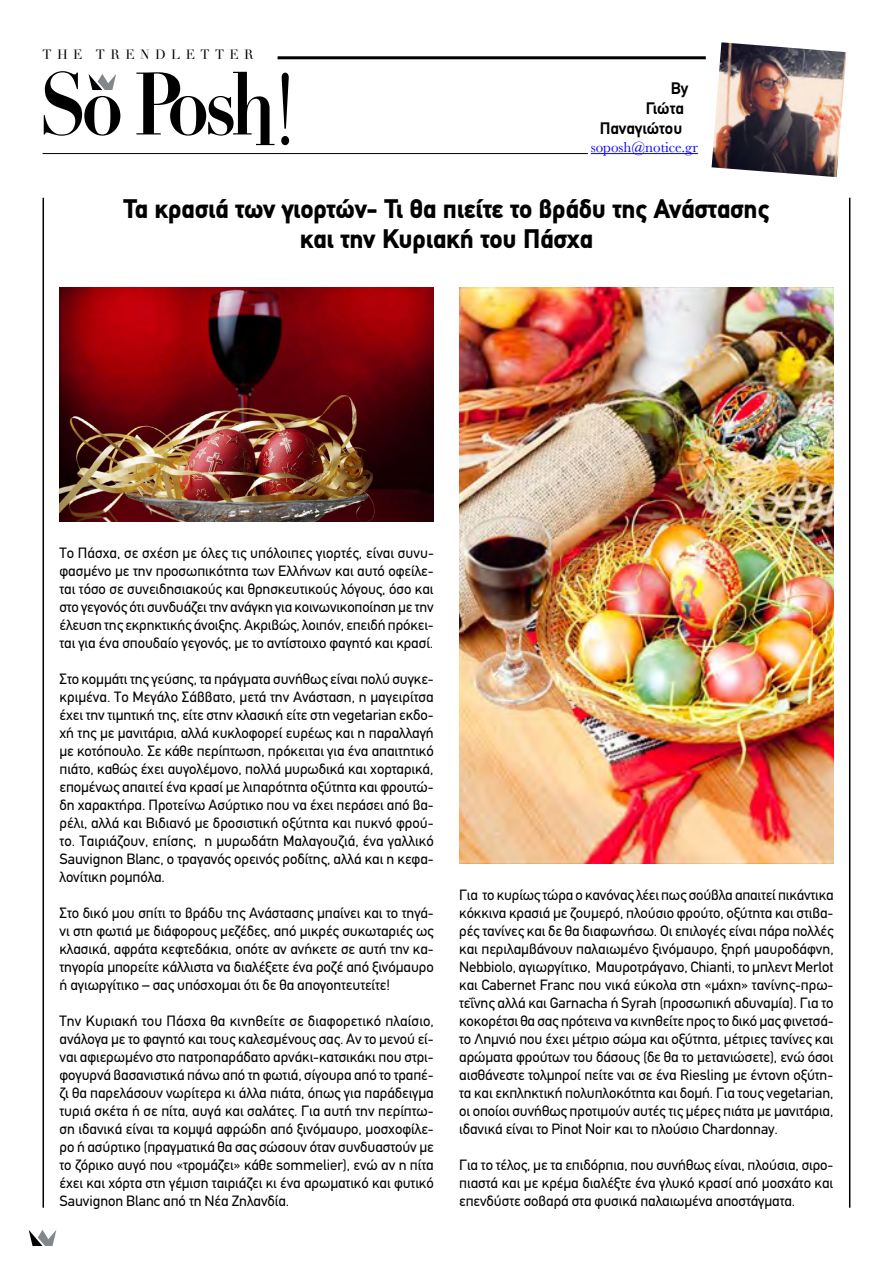
<style>
.page{position:relative;width:893px;height:1263px;background:#fff}
.page>*{position:absolute;margin:0;border:0;box-sizing:border-box;transform-origin:0 0}
.t1{font:900 27px/30px "PF Din Text";letter-spacing:-.01em;color:#000;text-align:center}
.t2{font:700 16.8px "PF Din Text";color:#000}
.t3{font:15px/18px "PF Din Text";letter-spacing:-.005em;color:#000;text-align:justify}
.t4{font:15px "Baskerville";color:#00f}
.t5{font:13.2px "Didot";letter-spacing:.41em;color:#000}
</style>
<div class="page">
<hr style="left:43px;top:153px;width:545px;height:1px;background:#000">
<hr style="left:278px;top:56px;width:428px;height:3px;background:#000">
<svg style="left:44px;top:71px;width:76px;height:65px"></svg>
<svg style="left:136px;top:72px;width:138px;height:73px"></svg>
<svg style="left:281px;top:73px;width:8px;height:72px"></svg>
<svg style="left:29px;top:1230px;width:27px;height:16px"></svg>
<hr style="left:591px;top:153px;width:107px;height:1px;background:#00f">
<img style="left:712px;top:42px;width:134px;height:135px">
<hr style="left:43px;top:198px;width:1px;height:1010px;background:#000">
<hr style="left:849px;top:198px;width:1px;height:1010px;background:#000">
<img style="left:60px;top:288px;width:374px;height:234px">
<img style="left:459px;top:288px;width:374px;height:576px">
<p class="t5" style="left:43px;top:47px;width:213px">THE TRENDLETTER</p>
<p class="t2" style="left:671px;top:78px;width:19px">By</p>
<p class="t2" style="left:646px;top:98px;width:40px">Γιώτα</p>
<p class="t2" style="left:600px;top:118px;width:84px">Παναγιώτου</p>
<p class="t4" style="left:591px;top:138px;width:109px">soposh@notice.gr</p>
<h1 class="t1" style="left:123px;top:193px;width:648px">Τα κρασιά των γιορτών- Τι θα πιείτε το βράδυ της Ανάστασης και την Κυριακή του Πάσχα</h1>
<p class="t3" style="left:60px;top:544px;width:376px">Το Πάσχα, σε σχέση με όλες τις υπόλοιπες γιορτές, είναι συνυ&shy;φασμένο με την προσωπικότητα των Ελλήνων και αυτό οφείλε&shy;ται τόσο σε συνειδησιακούς και θρησκευτικούς λόγους, όσο και στο γεγονός ότι συνδυάζει την ανάγκη για κοινωνικοποίηση με την έλευση της εκρηκτικής άνοιξης. Ακριβώς, λοιπόν, επειδή πρόκει&shy;ται για ένα σπουδαίο γεγονός, με το αντίστοιχο φαγητό και κρασί.</p>
<p class="t3" style="left:60px;top:670px;width:376px">Στο κομμάτι της γεύσης, τα πράγματα συνήθως είναι πολύ συγκε&shy;κριμένα. Το Μεγάλο Σάββατο, μετά την Ανάσταση, η μαγειρίτσα έχει την τιμητική της, είτε στην κλασική είτε στη vegetarian εκδο&shy;χή της με μανιτάρια, αλλά κυκλοφορεί ευρέως και η παραλλαγή με κοτόπουλο. Σε κάθε περίπτωση, πρόκειται για ένα απαιτητικό πιάτο, καθώς έχει αυγολέμονο, πολλά μυρωδικά και χορταρικά, επομένως απαιτεί ένα κρασί με λιπαρότητα οξύτητα και φρουτώ&shy;δη χαρακτήρα. Προτείνω Ασύρτικο που να έχει περάσει από βα&shy;ρέλι, αλλά και Βιδιανό με δροσιστική οξύτητα και πυκνό φρού&shy;το. Ταιριάζουν, επίσης, η μυρωδάτη Μαλαγουζιά, ένα γαλλικό Sauvignon Blanc, ο τραγανός ορεινός ροδίτης, αλλά και η κεφα&shy;λονίτικη ρομπόλα.</p>
<p class="t3" style="left:60px;top:904px;width:376px">Στο δικό μου σπίτι το βράδυ της Ανάστασης μπαίνει και το τηγά&shy;νι στη φωτιά με διάφορους μεζέδες, από μικρές συκωταριές ως κλασικά, αφράτα κεφτεδάκια, οπότε αν ανήκετε σε αυτή την κα&shy;τηγορία μπορείτε κάλλιστα να διαλέξετε ένα ροζέ από ξινόμαυρο ή αγιωργίτικο – σας υπόσχομαι ότι δε θα απογοητευτείτε!</p>
<p class="t3" style="left:60px;top:1012px;width:376px">Την Κυριακή του Πάσχα θα κινηθείτε σε διαφορετικό πλαίσιο, ανάλογα με το φαγητό και τους καλεσμένους σας. Αν το μενού εί&shy;ναι αφιερωμένο στο πατροπαράδατο αρνάκι-κατσικάκι που στρι&shy;φογυρνά βασανιστικά πάνω από τη φωτιά, σίγουρα από το τραπέ&shy;ζι θα παρελάσουν νωρίτερα κι άλλα πιάτα, όπως για παράδειγμα τυριά σκέτα ή σε πίτα, αυγά και σαλάτες. Για αυτή την περίπτω&shy;ση ιδανικά είναι τα κομψά αφρώδη από ξινόμαυρο, μοσχοφίλε&shy;ρο ή ασύρτικο (πραγματικά θα σας σώσουν όταν συνδυαστούν με το ζόρικο αυγό που «τρομάζει» κάθε sommelier), ενώ αν η πίτα έχει και χόρτα στη γέμιση ταιριάζει κι ένα αρωματικό και φυτικό Sauvignon Blanc από τη Νέα Ζηλανδία.</p>
<p class="t3" style="left:459px;top:886px;width:376px">Για το κυρίως τώρα ο κανόνας λέει πως σούβλα απαιτεί πικάντικα κόκκινα κρασιά με ζουμερό, πλούσιο φρούτο, οξύτητα και στιβα&shy;ρές τανίνες και δε θα διαφωνήσω. Οι επιλογές είναι πάρα πολλές και περιλαμβάνουν παλαιωμένο ξινόμαυρο, ξηρή μαυροδάφνη, Nebbiolo, αγιωργίτικο, Μαυροτράγανο, Chianti, το μπλεντ Merlot και Cabernet Franc που νικά εύκολα στη «μάχη» τανίνης-πρω&shy;τεΐνης αλλά και Garnacha ή Syrah (προσωπική αδυναμία). Για το κοκορέτσι θα σας πρότεινα να κινηθείτε προς το δικό μας φινετσά&shy;το Λημνιό που έχει μέτριο σώμα και οξύτητα, μέτριες τανίνες και αρώματα φρούτων του δάσους (δε θα το μετανιώσετε), ενώ όσοι αισθάνεστε τολμηροί πείτε ναι σε ένα Riesling με έντονη οξύτη&shy;τα και εκπληκτική πολυπλοκότητα και δομή. Για τους vegetarian, οι οποίοι συνήθως προτιμούν αυτές τις μέρες πιάτα με μανιτάρια, ιδανικά είναι το Pinot Noir και το πλούσιο Chardonnay.</p>
<p class="t3" style="left:459px;top:1156px;width:376px">Για το τέλος, με τα επιδόρπια, που συνήθως είναι, πλούσια, σιρο&shy;πιαστά και με κρέμα διαλέξτε ένα γλυκό κρασί από μοσχάτο και επενδύστε σοβαρά στα φυσικά παλαιωμένα αποστάγματα.</p>
</div>
